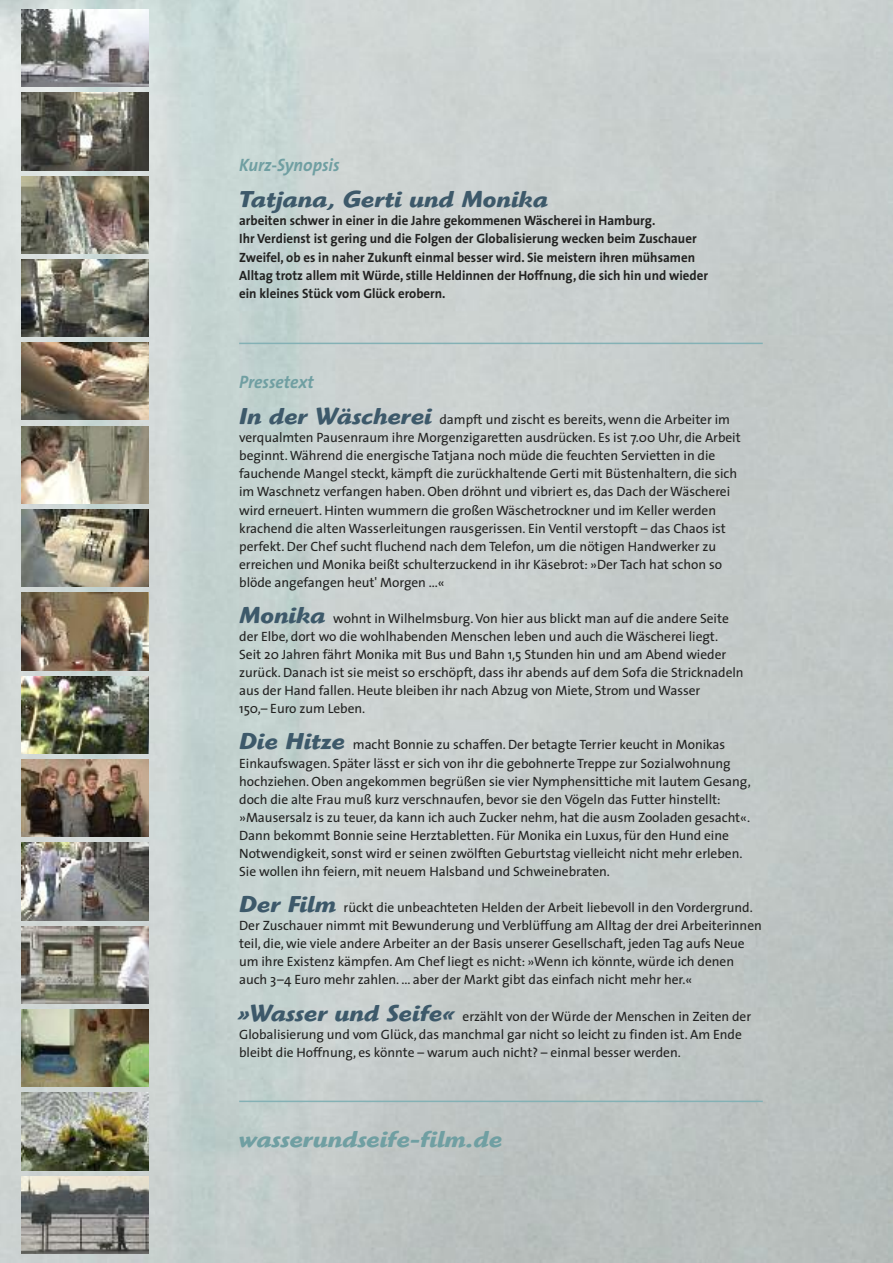
<style>
.page{position:relative;width:893px;height:1263px;background:#fff}
.page>*{position:absolute;margin:0;border:0;box-sizing:border-box;transform-origin:0 0}
.t1{font:italic 700 24px "Highlander";letter-spacing:.01em;color:#3d596a}
.t2{font:italic 700 24px "Highlander";letter-spacing:.01em;color:#709fa2}
.t3{font:italic 700 18px "The Sans";color:#709fa2;scale:.96 1}
.t4{font:13.5px/18px "The Sans";letter-spacing:-.005em;color:#222221}
.t5{font:700 13.5px/18px "The Sans";color:#222221;scale:.96 1}
.s1{font-family:"Highlander";font-weight:700;font-style:italic;font-size:24px;color:#3d596a}
</style>
<div class="page">
<img style="left:0;top:0;width:893px;height:1263px">
<img style="left:21px;top:343px;width:128px;height:77px">
<img style="left:21px;top:260px;width:128px;height:76px">
<img style="left:21px;top:176px;width:128px;height:77px">
<img style="left:21px;top:93px;width:128px;height:77px">
<img style="left:21px;top:10px;width:128px;height:77px">
<img style="left:21px;top:426px;width:127px;height:77px">
<img style="left:21px;top:509px;width:128px;height:77px">
<img style="left:21px;top:593px;width:128px;height:77px">
<img style="left:21px;top:676px;width:128px;height:77px">
<img style="left:21px;top:759px;width:128px;height:78px">
<img style="left:21px;top:843px;width:128px;height:77px">
<img style="left:21px;top:926px;width:128px;height:77px">
<img style="left:21px;top:1009px;width:128px;height:78px">
<img style="left:21px;top:1093px;width:128px;height:77px">
<img style="left:21px;top:1176px;width:128px;height:77px">
<hr style="left:239px;top:1100px;width:524px;height:2px;background:#84b1b5">
<hr style="left:239px;top:343px;width:524px;height:1px;background:#84b1b5">
<h2 class="t3" style="left:239px;top:158px;width:106px">Kurz-Synopsis</h2>
<h1 class="t1" style="left:239px;top:191px;width:310px">Tatjana, Gerti und Monika</h1>
<p class="t5" style="left:239px;top:213px;width:490px">arbeiten schwer in einer in die Jahre gekommenen Wäscherei in Hamburg.<br>Ihr Verdienst ist gering und die Folgen der Globalisierung wecken beim Zuschauer Zweifel, ob es in naher Zukunft einmal besser wird. Sie meistern ihren mühsamen Alltag trotz allem mit Würde, stille Heldinnen der Hoffnung, die sich hin und wieder ein kleines Stück vom Glück erobern.</p>
<h2 class="t3" style="left:239px;top:375px;width:79px">Pressetext</h2>
<p class="t4" style="left:239px;top:412px;width:503px"><span class="s1">In der Wäscherei</span> dampft und zischt es bereits, wenn die Arbeiter im verqualmten Pausenraum ihre Morgenzigaretten ausdrücken. Es ist 7.00 Uhr, die Arbeit beginnt.Während die energische Tatjana noch müde die feuchten Servietten in die fauchende Mangel steckt, kämpft die zurückhaltende Gerti mit Büstenhaltern, die sich im Waschnetz verfangen haben. Oben dröhnt und vibriert es, das Dach der Wäscherei wird erneuert. Hinten wummern die großen Wäschetrockner und im Keller werden krachend die alten Wasserleitungen rausgerissen. Ein Ventil verstopft – das Chaos ist perfekt. Der Chef sucht fluchend nach dem Telefon, um die nötigen Handwerker zu erreichen und Monika beißt schulterzuckend in ihr Käsebrot: »Der Tach hat schon so blöde angefangen heut' Morgen ...«</p>
<p class="t4" style="left:239px;top:611px;width:506px"><span class="s1">Monika</span> wohnt in Wilhelmsburg.Von hier aus blickt man auf die andere Seite der Elbe, dort wo die wohlhabenden Menschen leben und auch die Wäscherei liegt.<br>Seit 20 Jahren fährt Monika mit Bus und Bahn 1,5 Stunden hin und am Abend wieder zurück. Danach ist sie meist so erschöpft, dass ihr abends auf dem Sofa die Stricknadeln aus der Hand fallen. Heute bleiben ihr nach Abzug von Miete, Strom und Wasser<br>150,– Euro zum Leben.</p>
<p class="t4" style="left:239px;top:737px;width:513px"><span class="s1">Die Hitze</span> macht Bonnie zu schaffen. Der betagte Terrier keucht in Monikas Einkaufswagen. Später lässt er sich von ihr die gebohnerte Treppe zur Sozialwohnung hochziehen. Oben angekommen begrüßen sie vier Nymphensittiche mit lautem Gesang, doch die alte Frau muß kurz verschnaufen, bevor sie den Vögeln das Futter hinstellt: »Mausersalz is zu teuer, da kann ich auch Zucker nehm, hat die ausm Zooladen gesacht«.<br>Dann bekommt Bonnie seine Herztabletten. Für Monika ein Luxus, für den Hund eine Notwendigkeit, sonst wird er seinen zwölften Geburtstag vielleicht nicht mehr erleben.<br>Sie wollen ihn feiern, mit neuem Halsband und Schweinebraten.</p>
<p class="t4" style="left:239px;top:900px;width:524px"><span class="s1">Der Film</span> rückt die unbeachteten Helden der Arbeit liebevoll in den Vordergrund.<br>Der Zuschauer nimmt mit Bewunderung und Verblüffung am Alltag der drei Arbeiterinnen teil, die, wie viele andere Arbeiter an der Basis unserer Gesellschaft, jeden Tag aufs Neue um ihre Existenz kämpfen. Am Chef liegt es nicht: »Wenn ich könnte, würde ich denen auch 3–4 Euro mehr zahlen. ... aber der Markt gibt das einfach nicht mehr her.«</p>
<p class="t4" style="left:238px;top:1008px;width:515px"><span class="s1">»Wasser und Seife«</span> erzählt von der Würde der Menschen in Zeiten der<br>Globalisierung und vom Glück, das manchmal gar nicht so leicht zu finden ist. Am Ende bleibt die Hoffnung, es könnte – warum auch nicht? – einmal besser werden.</p>
<h1 class="t2" style="left:239px;top:1131px;width:265px">wasserundseife-film.de</h1>
</div>
